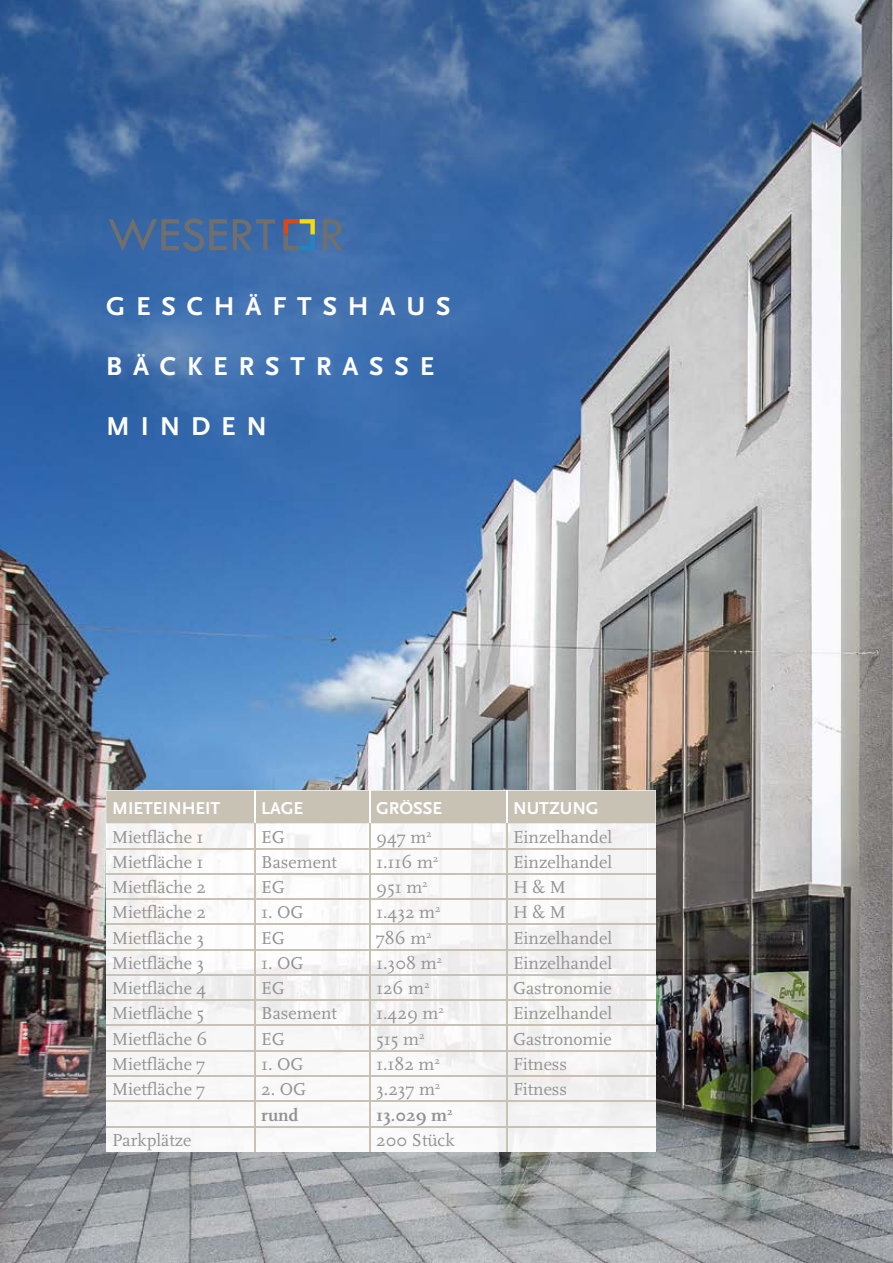
<style>
.page{position:relative;width:893px;height:1263px;background:#fff}
.page>*{position:absolute;margin:0;border:0;box-sizing:border-box;transform-origin:0 0}
.t1{font:700 27px "Scala Sans Caps";letter-spacing:.4em;color:#fff}
.t2{font:18px "Scala";color:#929292}
.t3{font:700 18px "Scala Sans Caps";color:#fff}
.t4{font:700 18px "Scala";color:#929292}
</style>
<div class="page">
<img style="left:0;top:0;width:893px;height:1263px">
<svg style="left:109px;top:218px;width:118px;height:33px;background:#4a6993"></svg>
<svg style="left:233px;top:219px;width:42px;height:31px"></svg>
<svg style="left:323px;top:219px;width:19px;height:31px"></svg>
<svg style="left:284px;top:219px;width:31px;height:31px"></svg>
<svg style="left:106px;top:791px;width:549px;height:361px"></svg>
<hr style="left:369px;top:1127px;width:2px;height:25px;background:#c8c2b5">
<hr style="left:506px;top:1127px;width:2px;height:25px;background:#c8c2b5">
<hr style="left:106px;top:1075px;width:149px;height:2px;background:#c8c2b5">
<hr style="left:255px;top:1075px;width:115px;height:2px;background:#c8c2b5">
<hr style="left:370px;top:1075px;width:137px;height:2px;background:#c8c2b5">
<hr style="left:507px;top:1075px;width:148px;height:2px;background:#c8c2b5">
<hr style="left:106px;top:1100px;width:149px;height:2px;background:#c8c2b5">
<hr style="left:507px;top:1100px;width:148px;height:2px;background:#c8c2b5">
<hr style="left:255px;top:1100px;width:115px;height:2px;background:#c8c2b5">
<hr style="left:370px;top:1100px;width:137px;height:2px;background:#c8c2b5">
<hr style="left:106px;top:1126px;width:149px;height:1px;background:#c8c2b5">
<hr style="left:255px;top:1126px;width:115px;height:1px;background:#c8c2b5">
<hr style="left:370px;top:1126px;width:137px;height:1px;background:#c8c2b5">
<hr style="left:507px;top:1126px;width:148px;height:1px;background:#c8c2b5">
<hr style="left:255px;top:791px;width:1px;height:32px;background:#fff">
<hr style="left:369px;top:791px;width:2px;height:32px;background:#fff">
<hr style="left:506px;top:791px;width:2px;height:32px;background:#fff">
<h1 class="t1" style="left:106px;top:291px;width:346px">GESCHÄFTSHAUS</h1>
<h1 class="t1" style="left:106px;top:351px;width:329px">BÄCKERSTRASSE</h1>
<h1 class="t1" style="left:106px;top:411px;width:162px">MINDEN</h1>
<p class="t3" style="left:112px;top:798px;width:110px">MIETEINHEIT</p>
<p class="t3" style="left:261px;top:798px;width:44px">LAGE</p>
<p class="t3" style="left:376px;top:798px;width:67px">GRÖSSE</p>
<p class="t3" style="left:513px;top:798px;width:87px">NUTZUNG</p>
<p class="t2" style="left:112px;top:827px;width:93px">Mietfläche 1</p>
<p class="t2" style="left:261px;top:827px;width:25px">EG</p>
<p class="t2" style="left:376px;top:827px;width:57px">947 m<sup>2</sup></p>
<p class="t2" style="left:513px;top:827px;width:101px">Einzelhandel</p>
<p class="t2" style="left:112px;top:852px;width:93px">Mietfläche 1</p>
<p class="t2" style="left:261px;top:852px;width:77px">Basement</p>
<p class="t2" style="left:376px;top:852px;width:64px">1.116 m<sup>2</sup></p>
<p class="t2" style="left:513px;top:852px;width:101px">Einzelhandel</p>
<p class="t2" style="left:112px;top:877px;width:95px">Mietfläche 2</p>
<p class="t2" style="left:261px;top:877px;width:25px">EG</p>
<p class="t2" style="left:376px;top:877px;width:53px">951 m<sup>2</sup></p>
<p class="t2" style="left:513px;top:877px;width:54px">H &amp; M</p>
<p class="t2" style="left:112px;top:903px;width:95px">Mietfläche 2</p>
<p class="t2" style="left:261px;top:903px;width:44px">1. OG</p>
<p class="t2" style="left:376px;top:903px;width:66px">1.432 m<sup>2</sup></p>
<p class="t2" style="left:513px;top:903px;width:54px">H &amp; M</p>
<p class="t2" style="left:112px;top:928px;width:93px">Mietfläche 3</p>
<p class="t2" style="left:261px;top:928px;width:25px">EG</p>
<p class="t2" style="left:376px;top:928px;width:57px">786 m<sup>2</sup></p>
<p class="t2" style="left:513px;top:928px;width:101px">Einzelhandel</p>
<p class="t2" style="left:112px;top:953px;width:93px">Mietfläche 3</p>
<p class="t2" style="left:261px;top:953px;width:44px">1. OG</p>
<p class="t2" style="left:376px;top:953px;width:67px">1.308 m<sup>2</sup></p>
<p class="t2" style="left:513px;top:953px;width:101px">Einzelhandel</p>
<p class="t2" style="left:112px;top:978px;width:96px">Mietfläche 4</p>
<p class="t2" style="left:261px;top:978px;width:25px">EG</p>
<p class="t2" style="left:376px;top:978px;width:55px">126 m<sup>2</sup></p>
<p class="t2" style="left:513px;top:978px;width:100px">Gastronomie</p>
<p class="t2" style="left:112px;top:1004px;width:93px">Mietfläche 5</p>
<p class="t2" style="left:261px;top:1004px;width:77px">Basement</p>
<p class="t2" style="left:376px;top:1004px;width:69px">1.429 m<sup>2</sup></p>
<p class="t2" style="left:513px;top:1004px;width:101px">Einzelhandel</p>
<p class="t2" style="left:112px;top:1029px;width:97px">Mietfläche 6</p>
<p class="t2" style="left:261px;top:1029px;width:25px">EG</p>
<p class="t2" style="left:376px;top:1029px;width:50px">515 m<sup>2</sup></p>
<p class="t2" style="left:513px;top:1029px;width:100px">Gastronomie</p>
<p class="t2" style="left:112px;top:1054px;width:94px">Mietfläche 7</p>
<p class="t2" style="left:261px;top:1054px;width:44px">1. OG</p>
<p class="t2" style="left:376px;top:1054px;width:65px">1.182 m<sup>2</sup></p>
<p class="t2" style="left:513px;top:1054px;width:56px">Fitness</p>
<p class="t2" style="left:112px;top:1079px;width:94px">Mietfläche 7</p>
<p class="t2" style="left:261px;top:1079px;width:47px">2. OG</p>
<p class="t2" style="left:376px;top:1079px;width:66px">3.237 m<sup>2</sup></p>
<p class="t2" style="left:513px;top:1079px;width:56px">Fitness</p>
<p class="t4" style="left:261px;top:1104px;width:39px">rund</p>
<p class="t4" style="left:376px;top:1104px;width:78px">13.029 m<sup>2</sup></p>
<p class="t2" style="left:112px;top:1130px;width:81px">Parkplätze</p>
<p class="t2" style="left:376px;top:1130px;width:80px">200 Stück</p>
</div>
